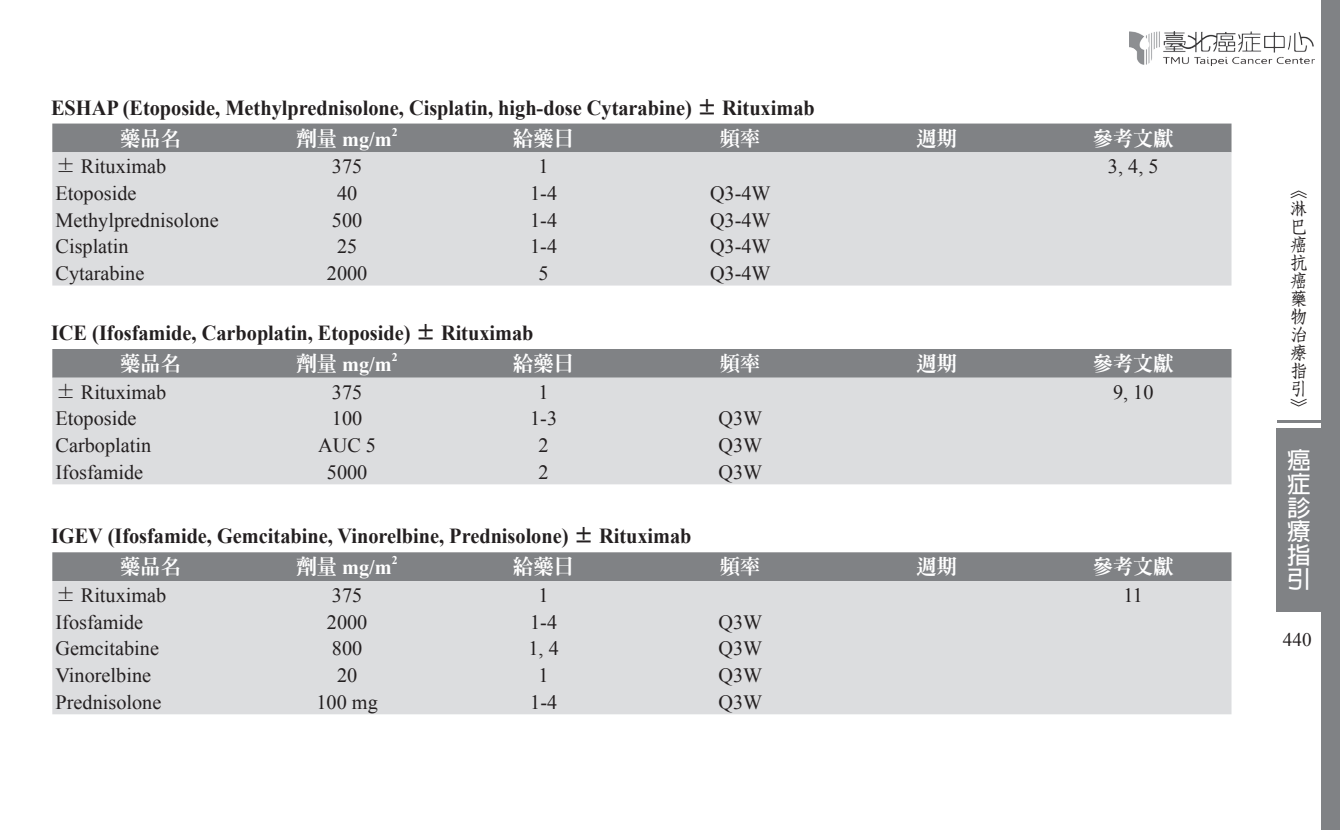
<style>
.page{position:relative;width:1340px;height:830px;background:#fff}
.page>*{position:absolute;margin:0;border:0;box-sizing:border-box;transform-origin:0 0}
.t1{font:700 23.62px/23.6px "AR Hei B5";color:#fff;text-align:justify}
.t2{font:700 21.38px "Times New Roman";color:#231f20;scale:.95 1}
.t3{font:20.25px "Times New Roman";color:#231f20}
.t4{font:800 20.25px "AR Ming B5";color:#fff}
.t5{font:700 20.25px "Times New Roman";color:#fff}
.t6{font:19.12px "Times New Roman";color:#231f20}
.t7{font:18px/18px "DF Fang Song Std W6";color:#231f20}
.t8{font:700 11.7px "Times New Roman";color:#fff}
.s1{font-family:"AR Ming B5";font-weight:800}
.s2{font-family:"AR Ming B5";font-weight:300}
</style>
<div class="page">
<div style="left:1320px;top:0;width:19px;height:829px;background:#808285"></div>
<div style="left:1276px;top:427px;width:47px;height:184px;background:#808285"></div>
<hr style="left:1276px;top:420px;width:47px;height:3px;background:#808285">
<img style="left:1129px;top:31px;width:185px;height:34px">
<div style="left:52px;top:123px;width:1179px;height:29px;background:#808285"></div>
<div style="left:52px;top:152px;width:1179px;height:133px;background:#dcdddf"></div>
<div style="left:52px;top:349px;width:1179px;height:28px;background:#808285"></div>
<div style="left:52px;top:377px;width:1179px;height:107px;background:#dcdddf"></div>
<div style="left:52px;top:552px;width:1179px;height:28px;background:#808285"></div>
<div style="left:52px;top:580px;width:1179px;height:134px;background:#dcdddf"></div>
<p class="t2" style="left:51px;top:93px;width:805px">ESHAP (Etoposide, Methylprednisolone, Cisplatin, high-dose Cytarabine) <span class="s1">±</span> Rituximab</p>
<p class="t4" style="left:120px;top:128px;width:62px">藥品名</p>
<p class="t5" style="left:296px;top:125px;width:97px"><span class="s1">劑量</span> mg/m</p>
<p class="t8" style="left:392px;top:124px;width:7px">2</p>
<p class="t4" style="left:513px;top:128px;width:62px">給藥日</p>
<p class="t4" style="left:720px;top:128px;width:42px">頻率</p>
<p class="t4" style="left:916px;top:128px;width:42px">週期</p>
<p class="t4" style="left:1092px;top:128px;width:82px">參考文獻</p>
<p class="t3" style="left:55px;top:153px;width:112px"><span class="s2">±</span> Rituximab</p>
<p class="t3" style="left:332px;top:153px;width:32px">375</p>
<p class="t3" style="left:538px;top:153px;width:12px">1</p>
<p class="t3" style="left:1107px;top:153px;width:52px">3, 4, 5</p>
<p class="t3" style="left:55px;top:179px;width:82px">Etoposide</p>
<p class="t3" style="left:337px;top:179px;width:22px">40</p>
<p class="t3" style="left:530px;top:179px;width:28px">1-4</p>
<p class="t3" style="left:710px;top:179px;width:62px">Q3-4W</p>
<p class="t3" style="left:55px;top:206px;width:165px">Methylprednisolone</p>
<p class="t3" style="left:332px;top:206px;width:32px">500</p>
<p class="t3" style="left:530px;top:206px;width:28px">1-4</p>
<p class="t3" style="left:710px;top:206px;width:62px">Q3-4W</p>
<p class="t3" style="left:55px;top:233px;width:75px">Cisplatin</p>
<p class="t3" style="left:337px;top:233px;width:22px">25</p>
<p class="t3" style="left:530px;top:233px;width:28px">1-4</p>
<p class="t3" style="left:710px;top:233px;width:62px">Q3-4W</p>
<p class="t3" style="left:55px;top:259px;width:90px">Cytarabine</p>
<p class="t3" style="left:327px;top:259px;width:42px">2000</p>
<p class="t3" style="left:538px;top:259px;width:12px">5</p>
<p class="t3" style="left:710px;top:259px;width:62px">Q3-4W</p>
<p class="t2" style="left:51px;top:318px;width:509px">ICE (Ifosfamide, Carboplatin, Etoposide) <span class="s1">±</span> Rituximab</p>
<p class="t4" style="left:120px;top:353px;width:62px">藥品名</p>
<p class="t5" style="left:296px;top:350px;width:97px"><span class="s1">劑量</span> mg/m</p>
<p class="t8" style="left:392px;top:349px;width:7px">2</p>
<p class="t4" style="left:513px;top:353px;width:62px">給藥日</p>
<p class="t4" style="left:720px;top:353px;width:42px">頻率</p>
<p class="t4" style="left:916px;top:353px;width:42px">週期</p>
<p class="t4" style="left:1092px;top:353px;width:82px">參考文獻</p>
<p class="t3" style="left:55px;top:378px;width:112px"><span class="s2">±</span> Rituximab</p>
<p class="t3" style="left:332px;top:378px;width:32px">375</p>
<p class="t3" style="left:538px;top:378px;width:12px">1</p>
<p class="t3" style="left:1112px;top:378px;width:42px">9, 10</p>
<p class="t3" style="left:55px;top:405px;width:82px">Etoposide</p>
<p class="t3" style="left:332px;top:405px;width:32px">100</p>
<p class="t3" style="left:530px;top:405px;width:28px">1-3</p>
<p class="t3" style="left:718px;top:405px;width:45px">Q3W</p>
<p class="t3" style="left:55px;top:431px;width:97px">Carboplatin</p>
<p class="t3" style="left:318px;top:431px;width:59px">AUC 5</p>
<p class="t3" style="left:538px;top:431px;width:12px">2</p>
<p class="t3" style="left:718px;top:431px;width:45px">Q3W</p>
<p class="t3" style="left:55px;top:458px;width:89px">Ifosfamide</p>
<p class="t3" style="left:327px;top:458px;width:42px">5000</p>
<p class="t3" style="left:538px;top:458px;width:12px">2</p>
<p class="t3" style="left:718px;top:458px;width:45px">Q3W</p>
<p class="t2" style="left:51px;top:521px;width:675px">IGEV (Ifosfamide, Gemcitabine, Vinorelbine, Prednisolone) <span class="s1">±</span> Rituximab</p>
<p class="t4" style="left:120px;top:556px;width:62px">藥品名</p>
<p class="t5" style="left:296px;top:553px;width:97px"><span class="s1">劑量</span> mg/m</p>
<p class="t8" style="left:392px;top:552px;width:7px">2</p>
<p class="t4" style="left:513px;top:556px;width:62px">給藥日</p>
<p class="t4" style="left:720px;top:556px;width:42px">頻率</p>
<p class="t4" style="left:916px;top:556px;width:42px">週期</p>
<p class="t4" style="left:1092px;top:556px;width:82px">參考文獻</p>
<p class="t3" style="left:55px;top:581px;width:112px"><span class="s2">±</span> Rituximab</p>
<p class="t3" style="left:332px;top:581px;width:32px">375</p>
<p class="t3" style="left:538px;top:581px;width:12px">1</p>
<p class="t3" style="left:1123px;top:581px;width:21px">11</p>
<p class="t3" style="left:56px;top:608px;width:89px">Ifosfamide</p>
<p class="t3" style="left:327px;top:608px;width:42px">2000</p>
<p class="t3" style="left:530px;top:608px;width:28px">1-4</p>
<p class="t3" style="left:718px;top:608px;width:45px">Q3W</p>
<p class="t3" style="left:56px;top:634px;width:105px">Gemcitabine</p>
<p class="t3" style="left:332px;top:634px;width:32px">800</p>
<p class="t3" style="left:528px;top:634px;width:32px">1, 4</p>
<p class="t3" style="left:718px;top:634px;width:45px">Q3W</p>
<p class="t3" style="left:56px;top:661px;width:97px">Vinorelbine</p>
<p class="t3" style="left:337px;top:661px;width:22px">20</p>
<p class="t3" style="left:538px;top:661px;width:12px">1</p>
<p class="t3" style="left:718px;top:661px;width:45px">Q3W</p>
<p class="t3" style="left:56px;top:688px;width:107px">Prednisolone</p>
<p class="t3" style="left:316px;top:688px;width:63px">100 mg</p>
<p class="t3" style="left:530px;top:688px;width:28px">1-4</p>
<p class="t3" style="left:718px;top:688px;width:45px">Q3W</p>
<p class="t7" style="left:1289px;top:181px;width:19px">︽淋巴癌抗癌藥物治療指引︾</p>
<p class="t1" style="left:1286px;top:448px;width:24px">癌症診療指引</p>
<p class="t6" style="left:1282px;top:626px;width:30px">440</p>
</div>
